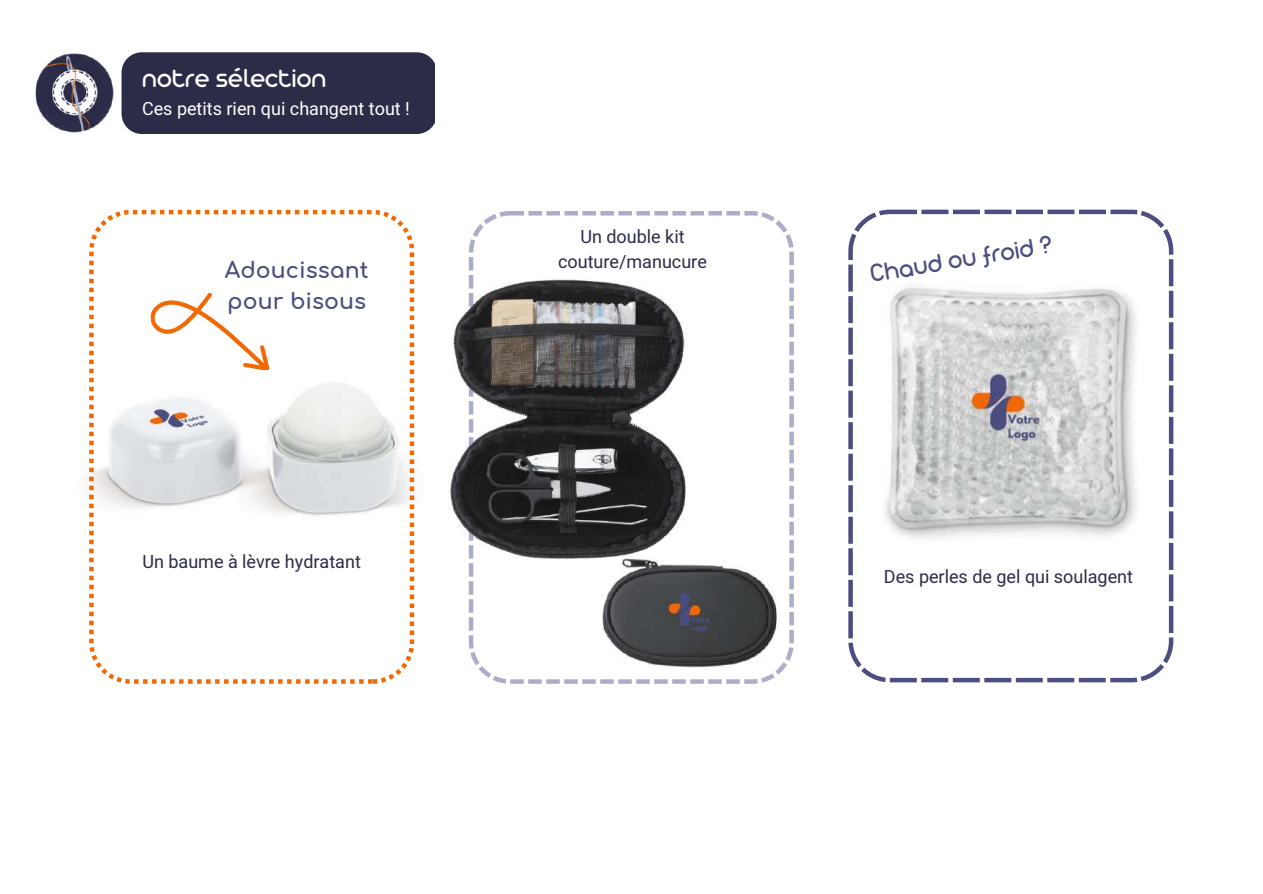
<style>
.page{position:relative;width:1263px;height:894px;background:#fff}
.page>*{position:absolute;margin:0;border:0;box-sizing:border-box;transform-origin:0 0}
.t1{font:28.2px "Arista Pro";color:#fff}
.t2{font:27px "Arista Pro";color:#4c4e81}
.t3{font:700 22.05px/30.5px "Comfortaa";color:#4c4e81}
.t4{font:18px/24.8px "Heebo";color:#2b2c48;text-align:center}
.t5{font:18px "Heebo";color:#fff}
</style>
<div class="page">
<svg style="left:848px;top:209px;width:325px;height:473px"></svg>
<svg style="left:89px;top:210px;width:325px;height:473px"></svg>
<svg style="left:469px;top:211px;width:325px;height:472px"></svg>
<div style="left:122px;top:52px;width:313px;height:82px;background:#2b2c48"></div>
<img style="left:35px;top:53px;width:79px;height:80px">
<svg style="left:148px;top:287px;width:122px;height:95px"></svg>
<img style="left:868px;top:277px;width:273px;height:285px">
<img style="left:401px;top:252px;width:335px;height:335px">
<h1 class="t1" style="left:142px;top:69px;width:186px">notre sélection</h1>
<p class="t5" style="left:142px;top:96px;width:269px">Ces petits rien qui changent tout !</p>
<p class="t3" style="left:225px;top:256px;width:145px">Adoucissant pour bisous</p>
<p class="t4" style="left:142px;top:549px;width:220px">Un baume à lèvre hydratant</p>
<p class="t4" style="left:558px;top:225px;width:150px">Un double kit couture/manucure</p>
<h2 class="t2" style="left:868px;top:265px;width:186px;rotate:-9deg">Chaud ou froid ?</h2>
<p class="t4" style="left:884px;top:565px;width:251px">Des perles de gel qui soulagent</p>
</div>
